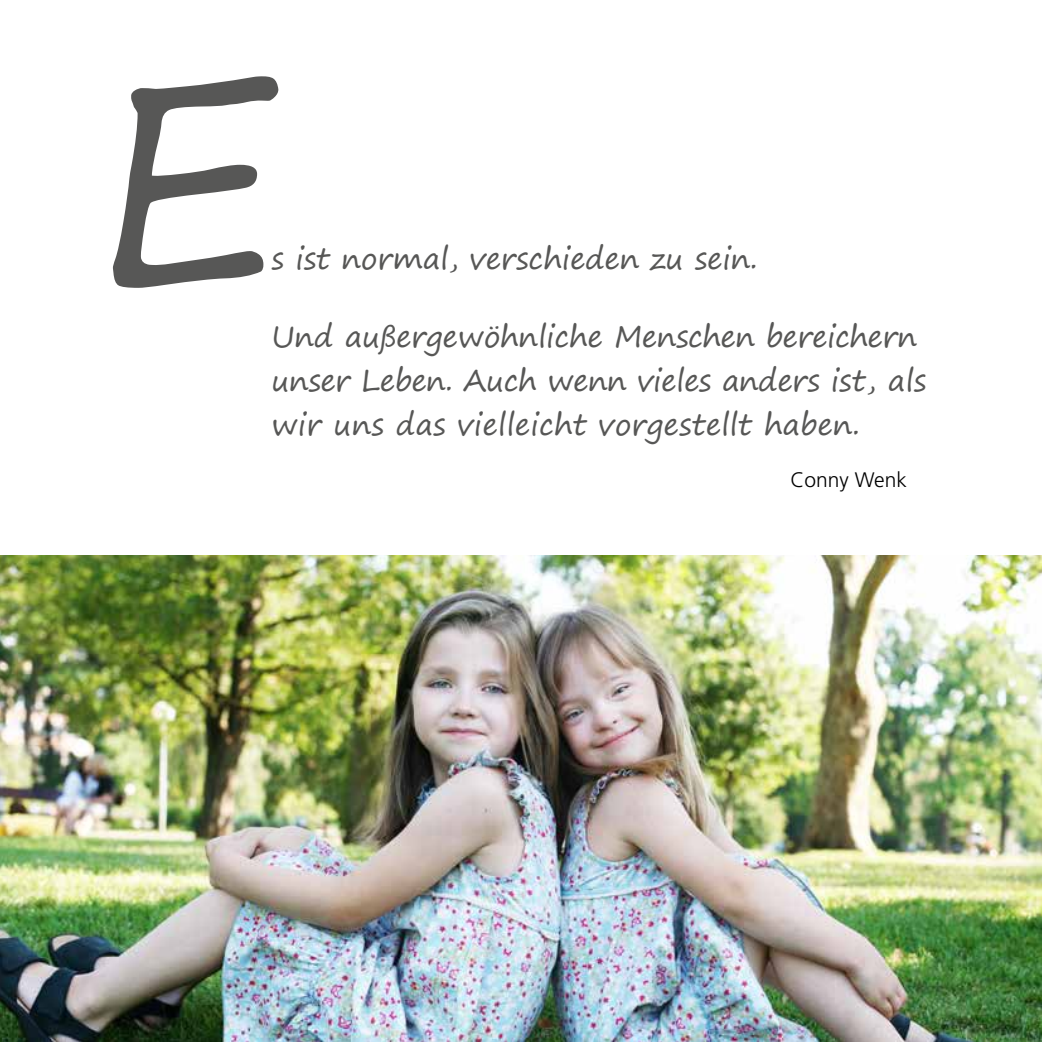
<style>
.page{position:relative;width:1042px;height:1042px;background:#fff}
.page>*{position:absolute;margin:0;border:0;box-sizing:border-box;transform-origin:0 0}
.t1{font:280.88px "Segoe Print";color:#575756}
.t2{font:29.75px/43.8px "Segoe Print";letter-spacing:-.01em;color:#575756}
.t3{font:300 21px "Frutiger LT Std";color:#000}
</style>
<div class="page">
<img style="left:0;top:556px;width:1042px;height:486px">
<h1 class="t1" style="left:92px;top:-73px;width:194px">E</h1>
<p class="t2" style="left:272px;top:235px;width:487px">s ist normal, verschieden zu sein.</p>
<p class="t2" style="left:272px;top:314px;width:656px">Und außergewöhnliche Menschen bereichern unser Leben. Auch wenn vieles anders ist, als wir uns das vielleicht vorgestellt haben.</p>
<p class="t3" style="left:790px;top:468px;width:118px">Conny Wenk</p>
</div>
